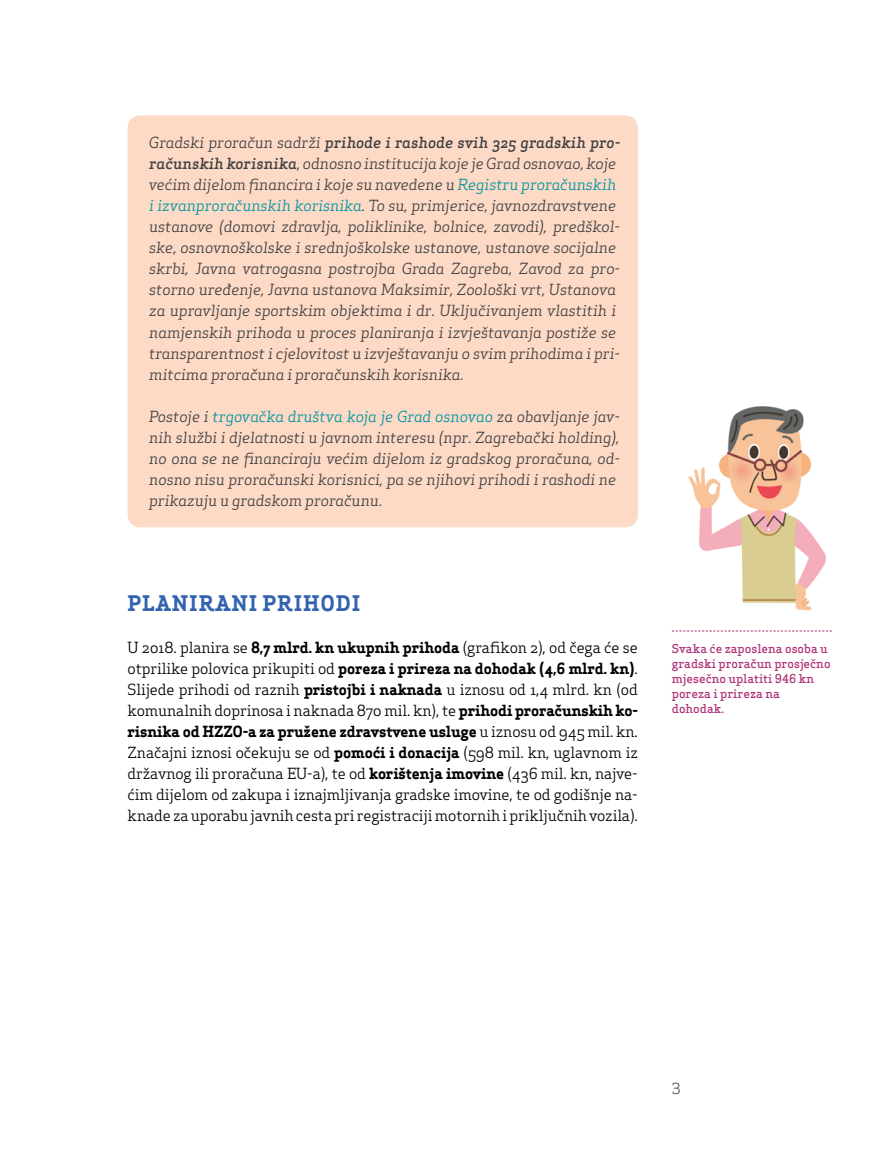
<style>
.page{position:relative;width:893px;height:1170px;background:#fff}
.page>*{position:absolute;margin:0;border:0;box-sizing:border-box;transform-origin:0 0}
.t1{font:700 21px "Apex Serif";letter-spacing:.05em;color:#3363af}
.t2{font:italic 15px/21px "Apex Serif";color:#414042}
.t3{font:15px/21px "Apex Serif";letter-spacing:-.01em;color:#000;text-align:justify}
.t4{font:15px "Apex Serif";color:#58595b}
.t5{font:500 12px/15px "Apex Serif";color:#b03779}
.s1{font-weight:500}
.s2{color:#0094a2}
.s3{font-weight:700}
</style>
<div class="page">
<svg style="left:672px;top:630px;width:160px;height:1px"></svg>
<div style="left:128px;top:115px;width:510px;height:412px;background:#fddac5;border-radius:13px"></div>
<img style="left:688px;top:406px;width:139px;height:205px">
<svg style="left:688px;top:406px;width:32px;height:57px"></svg>
<p class="t2" style="left:149px;top:132px;width:473px">Gradski proračun sadrži <span class="s1">prihode i rashode svih 325 gradskih pro&shy;računskih korisnika</span>, odnosno institucija koje je Grad osnovao, koje većim dijelom financira i koje su navedene u <span class="s2">Registru proračunskih i izvanproračunskih korisnika</span>. To su, primjerice, javnozdravstvene ustanove (domovi zdravlja, poliklinike, bolnice, zavodi), predškol&shy;ske, osnovnoškolske i srednjoškolske ustanove, ustanove socijalne skrbi, Javna vatrogasna postrojba Grada Zagreba, Zavod za pro&shy;storno uređenje, Javna ustanova Maksimir, Zoološki vrt, Ustanova za upravljanje sportskim objektima i dr. Uključivanjem vlastitih i namjenskih prihoda u proces planiranja i izvještavanja postiže se transparentnost i cjelovitost u izvještavanju o svim prihodima i pri&shy;mitcima proračuna i proračunskih korisnika.</p>
<p class="t2" style="left:149px;top:405px;width:473px">Postoje i <span class="s2">trgovačka društva koja je Grad osnovao</span> za obavljanje jav&shy;nih službi i djelatnosti u javnom interesu (npr. Zagrebački holding), no ona se ne financiraju većim dijelom iz gradskog proračuna, od&shy;nosno nisu proračunski korisnici, pa se njihovi prihodi i rashodi ne prikazuju u gradskom proračunu.</p>
<h1 class="t1" style="left:128px;top:589px;width:77px">PLANIRA</h1>
<h1 class="t1" style="left:231px;top:589px;width:104px">NI PRIHODI</h1>
<p class="t3" style="left:128px;top:636px;width:512px">U 2018. planira se <span class="s3">8,7 mlrd. kn ukupnih prihoda</span> (grafikon 2), od čega će se otprilike polovica prikupiti od <span class="s3">poreza i prireza na dohodak (4,6 mlrd. kn)</span>.<br>Slijede prihodi od raznih <span class="s3">pristojbi i naknada</span> u iznosu od 1,4 mlrd. kn (od komunalnih doprinosa i naknada 870 mil. kn), te <span class="s3">prihodi proračunskih ko&shy;risnika od HZZO-a za pružene zdravstvene usluge</span> u iznosu od 945 mil. kn.<br>Značajni iznosi očekuju se od <span class="s3">pomoći i donacija</span> (598 mil. kn, uglavnom iz državnog ili proračuna EU-a), te od <span class="s3">korištenja imovine</span> (436 mil. kn, najve&shy;ćim dijelom od zakupa i iznajmljivanja gradske imovine, te od godišnje na&shy;knade za uporabu javnih cesta pri registraciji motornih i priključnih vozila).</p>
<p class="t5" style="left:672px;top:640px;width:160px">Svaka će zaposlena osoba u gradski proračun prosječno mjesečno uplatiti 946 kn poreza i prireza na dohodak.</p>
<p class="t4" style="left:672px;top:1078px;width:10px">3</p>
</div>
